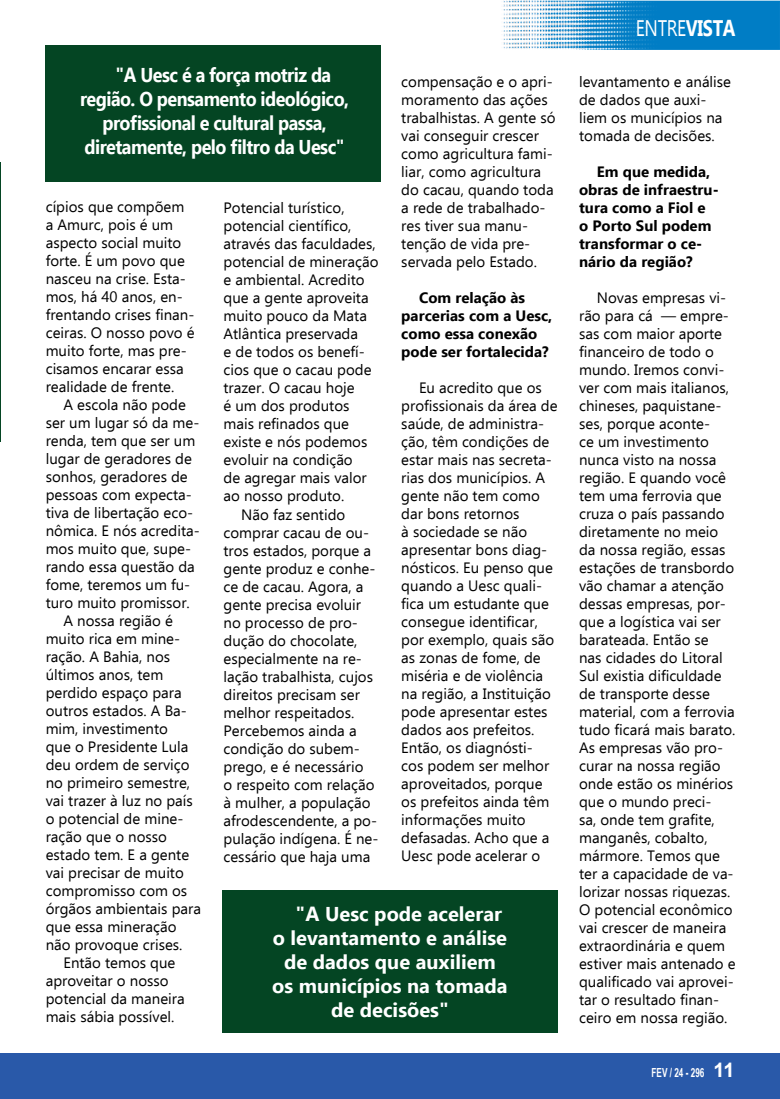
<style>
.page{position:relative;width:780px;height:1099px;background:#fff}
.page>*{position:absolute;margin:0;border:0;box-sizing:border-box;transform-origin:0 0}
.t1{font:22.5px "Ebrima";letter-spacing:-.02em;color:#fff;scale:.8 1}
.t2{font:700 20px "Ebrima";letter-spacing:-.03em;color:#fff;scale:.9 1}
.t3{font:700 20px "Ebrima";color:#fff}
.t4{font:15px/18px "Ebrima";color:#000}
.t5{font:700 15px/18px "Ebrima";color:#000}
.t6{font:700 12.5px "Arial Narrow";color:#fff;scale:.8 1}
.s1{font-weight:700}
.s2{font-family:"Arial";font-size:20px}
</style>
<div class="page">
<div style="left:1px;top:1053px;width:779px;height:45px;background:#2959a9"></div>
<hr style="left:0;top:163px;width:1px;height:279px;background:#044523">
<div style="left:45px;top:45px;width:335px;height:136px;background:#044523"></div>
<div style="left:223px;top:890px;width:335px;height:143px;background:#044523"></div>
<img style="left:503px;top:1px;width:276px;height:49px">
<h2 class="t2" style="left:115px;top:60px;width:241px">"A Uesc é a força motriz da</h2>
<h2 class="t2" style="left:80px;top:84px;width:300px">região. O pensamento ideológico,</h2>
<h2 class="t2" style="left:102px;top:108px;width:251px">profissional e cultural passa,</h2>
<h2 class="t2" style="left:84px;top:132px;width:290px">diretamente, pelo filtro da Uesc"</h2>
<p class="t4" style="left:401px;top:72px;width:156px">compensação e o apri&shy;moramento das ações trabalhistas. A gente só vai conseguir crescer como agricultura fami&shy;liar, como agricultura do cacau, quando toda a rede de trabalhado&shy;res tiver sua manu&shy;tenção de vida pre&shy;servada pelo Estado.</p>
<p class="t5" style="left:401px;top:288px;width:152px;text-indent:18px">Com relação às parcerias com a Uesc, como essa conexão pode ser fortalecida?</p>
<p class="t4" style="left:401px;top:378px;width:158px;text-indent:18px">Eu acredito que os profissionais da área de saúde, de administra&shy;ção, têm condições de estar mais nas secreta&shy;rias dos municípios. A gente não tem como dar bons retornos<br>à sociedade se não apresentar bons diag&shy;nósticos. Eu penso que quando a Uesc quali&shy;fica um estudante que consegue identificar, por exemplo, quais são as zonas de fome, de miséria e de violência na região, a Instituição pode apresentar estes dados aos prefeitos.<br>Então, os diagnósti&shy;cos podem ser melhor aproveitados, porque os prefeitos ainda têm informações muito defasadas. Acho que a<br>Uesc pode acelerar o</p>
<p class="t4" style="left:46px;top:197px;width:150px">cípios que compõem a Amurc, pois é um aspecto social muito forte. É um povo que nasceu na crise. Esta&shy;mos, há 40 anos, en&shy;frentando crises finan&shy;ceiras. O nosso povo é muito forte, mas pre&shy;cisamos encarar essa realidade de frente.</p>
<p class="t4" style="left:63px;top:395px;width:124px">A escola não pode</p>
<p class="t4" style="left:46px;top:413px;width:155px">ser um lugar só da me-</p>
<p class="t4" style="left:46px;top:431px;width:151px">renda, tem que ser um</p>
<p class="t4" style="left:46px;top:449px;width:148px">lugar de geradores de</p>
<p class="t4" style="left:46px;top:467px;width:144px">sonhos, geradores de</p>
<p class="t4" style="left:46px;top:485px;width:148px">pessoas com expecta-</p>
<p class="t4" style="left:46px;top:503px;width:149px">tiva de libertação eco-</p>
<p class="t4" style="left:46px;top:521px;width:156px">nômica. E nós acredita-</p>
<p class="t4" style="left:46px;top:539px;width:147px">mos muito que, supe-</p>
<p class="t4" style="left:46px;top:557px;width:151px">rando essa questão da</p>
<p class="t4" style="left:46px;top:575px;width:146px">fome, teremos um fu-</p>
<p class="t4" style="left:46px;top:593px;width:146px">turo muito promissor.</p>
<p class="t4" style="left:63px;top:611px;width:111px">A nossa região é</p>
<p class="t4" style="left:46px;top:629px;width:136px">muito rica em mine-</p>
<p class="t4" style="left:46px;top:647px;width:126px">ração. A Bahia, nos</p>
<p class="t4" style="left:46px;top:665px;width:119px">últimos anos, tem</p>
<p class="t4" style="left:46px;top:683px;width:137px">perdido espaço para</p>
<p class="t4" style="left:46px;top:701px;width:143px">outros estados. A Ba-</p>
<p class="t4" style="left:46px;top:719px;width:124px">mim, investimento</p>
<p class="t4" style="left:46px;top:737px;width:144px">que o Presidente Lula</p>
<p class="t4" style="left:46px;top:755px;width:145px">deu ordem de serviço</p>
<p class="t4" style="left:46px;top:773px;width:146px">no primeiro semestre,</p>
<p class="t4" style="left:46px;top:791px;width:149px">vai trazer à luz no país</p>
<p class="t4" style="left:46px;top:809px;width:139px">o potencial de mine-</p>
<p class="t4" style="left:46px;top:827px;width:123px">ração que o nosso</p>
<p class="t4" style="left:46px;top:845px;width:145px">estado tem. E a gente</p>
<p class="t4" style="left:46px;top:863px;width:140px">vai precisar de muito</p>
<p class="t4" style="left:46px;top:881px;width:143px">compromisso com os</p>
<p class="t4" style="left:46px;top:899px;width:157px">órgãos ambientais para</p>
<p class="t4" style="left:46px;top:917px;width:132px">que essa mineração</p>
<p class="t4" style="left:46px;top:935px;width:138px">não provoque crises.</p>
<p class="t4" style="left:63px;top:953px;width:113px">Então temos que</p>
<p class="t4" style="left:46px;top:971px;width:124px">aproveitar o nosso</p>
<p class="t4" style="left:46px;top:989px;width:140px">potencial da maneira</p>
<p class="t4" style="left:46px;top:1007px;width:130px">mais sábia possível.</p>
<p class="t4" style="left:223px;top:198px;width:123px">Potencial turístico,</p>
<p class="t4" style="left:223px;top:216px;width:129px">potencial científico,</p>
<p class="t4" style="left:223px;top:234px;width:154px">através das faculdades,</p>
<p class="t4" style="left:223px;top:252px;width:156px">potencial de mineração</p>
<p class="t4" style="left:223px;top:270px;width:143px">e ambiental. Acredito</p>
<p class="t4" style="left:223px;top:288px;width:147px">que a gente aproveita</p>
<p class="t4" style="left:223px;top:306px;width:145px">muito pouco da Mata</p>
<p class="t4" style="left:223px;top:324px;width:136px">Atlântica preservada</p>
<p class="t4" style="left:223px;top:342px;width:143px">e de todos os benefí-</p>
<p class="t4" style="left:223px;top:360px;width:150px">cios que o cacau pode</p>
<p class="t4" style="left:223px;top:378px;width:133px">trazer. O cacau hoje</p>
<p class="t4" style="left:223px;top:396px;width:127px">é um dos produtos</p>
<p class="t4" style="left:223px;top:414px;width:127px">mais refinados que</p>
<p class="t4" style="left:223px;top:432px;width:145px">existe e nós podemos</p>
<p class="t4" style="left:223px;top:450px;width:131px">evoluir na condição</p>
<p class="t4" style="left:223px;top:468px;width:145px">de agregar mais valor</p>
<p class="t4" style="left:223px;top:486px;width:122px">ao nosso produto.</p>
<p class="t4" style="left:241px;top:504px;width:106px">Não faz sentido</p>
<p class="t4" style="left:223px;top:522px;width:147px">comprar cacau de ou-</p>
<p class="t4" style="left:223px;top:540px;width:149px">tros estados, porque a</p>
<p class="t4" style="left:223px;top:558px;width:153px">gente produz e conhe-</p>
<p class="t4" style="left:223px;top:576px;width:141px">ce de cacau. Agora, a</p>
<p class="t4" style="left:223px;top:594px;width:139px">gente precisa evoluir</p>
<p class="t4" style="left:223px;top:612px;width:136px">no processo de pro-</p>
<p class="t4" style="left:223px;top:630px;width:135px">dução do chocolate,</p>
<p class="t4" style="left:223px;top:648px;width:140px">especialmente na re-</p>
<p class="t4" style="left:223px;top:666px;width:151px">lação trabalhista, cujos</p>
<p class="t4" style="left:223px;top:684px;width:138px">direitos precisam ser</p>
<p class="t4" style="left:223px;top:702px;width:132px">melhor respeitados.</p>
<p class="t4" style="left:223px;top:720px;width:135px">Percebemos ainda a</p>
<p class="t4" style="left:223px;top:738px;width:138px">condição do subem-</p>
<p class="t4" style="left:223px;top:756px;width:141px">prego, e é necessário</p>
<p class="t4" style="left:223px;top:774px;width:153px">o respeito com relação</p>
<p class="t4" style="left:223px;top:792px;width:148px">à mulher, a população</p>
<p class="t4" style="left:223px;top:810px;width:155px">afrodescendente, a po-</p>
<p class="t4" style="left:223px;top:828px;width:156px">pulação indígena. É ne-</p>
<p class="t4" style="left:223px;top:846px;width:148px">cessário que haja uma</p>
<h2 class="t3" style="left:295px;top:898px;width:208px">"A Uesc pode acelerar</h2>
<h2 class="t3" style="left:273px;top:922px;width:236px">o levantamento e análise</h2>
<h2 class="t3" style="left:284px;top:946px;width:213px">de dados que auxiliem</h2>
<h2 class="t3" style="left:272px;top:970px;width:237px">os municípios na tomada</h2>
<h2 class="t3" style="left:331px;top:994px;width:119px">de decisões"</h2>
<h1 class="t1" style="left:635px;top:11px;width:126px">ENTRE<span class="s1">VISTA</span></h1>
<p class="t4" style="left:579px;top:72px;width:153px">levantamento e análise de dados que auxi&shy;liem os municípios na tomada de decisões.</p>
<p class="t5" style="left:579px;top:162px;width:141px;text-indent:18px">Em que medida, obras de infraestru&shy;tura como a Fiol e<br>o Porto Sul podem transformar o ce&shy;nário da região?</p>
<p class="t4" style="left:579px;top:288px;width:158px;text-indent:18px">Novas empresas vi&shy;rão para cá — empre&shy;sas com maior aporte financeiro de todo o mundo. Iremos convi&shy;ver com mais italianos, chineses, paquistane&shy;ses, porque aconte-<br>ce um investimento nunca visto na nossa região. E quando você tem uma ferrovia que cruza o país passando diretamente no meio da nossa região, essas estações de transbordo vão chamar a atenção dessas empresas, por&shy;que a logística vai ser barateada. Então se<br>nas cidades do Litoral<br>Sul existia dificuldade de transporte desse material, com a ferrovia tudo ficará mais barato.<br>As empresas vão pro&shy;curar na nossa região onde estão os minérios que o mundo preci-<br>sa, onde tem grafite, manganês, cobalto, mármore. Temos que ter a capacidade de va&shy;lorizar nossas riquezas.<br>O potencial econômico vai crescer de maneira extraordinária e quem estiver mais antenado e qualificado vai aprovei&shy;tar o resultado finan&shy;ceiro em nossa região.</p>
<p class="t6" style="left:651px;top:1062px;width:105px">FEV / 24 - 296 <span class="s2">11</span></p>
</div>
